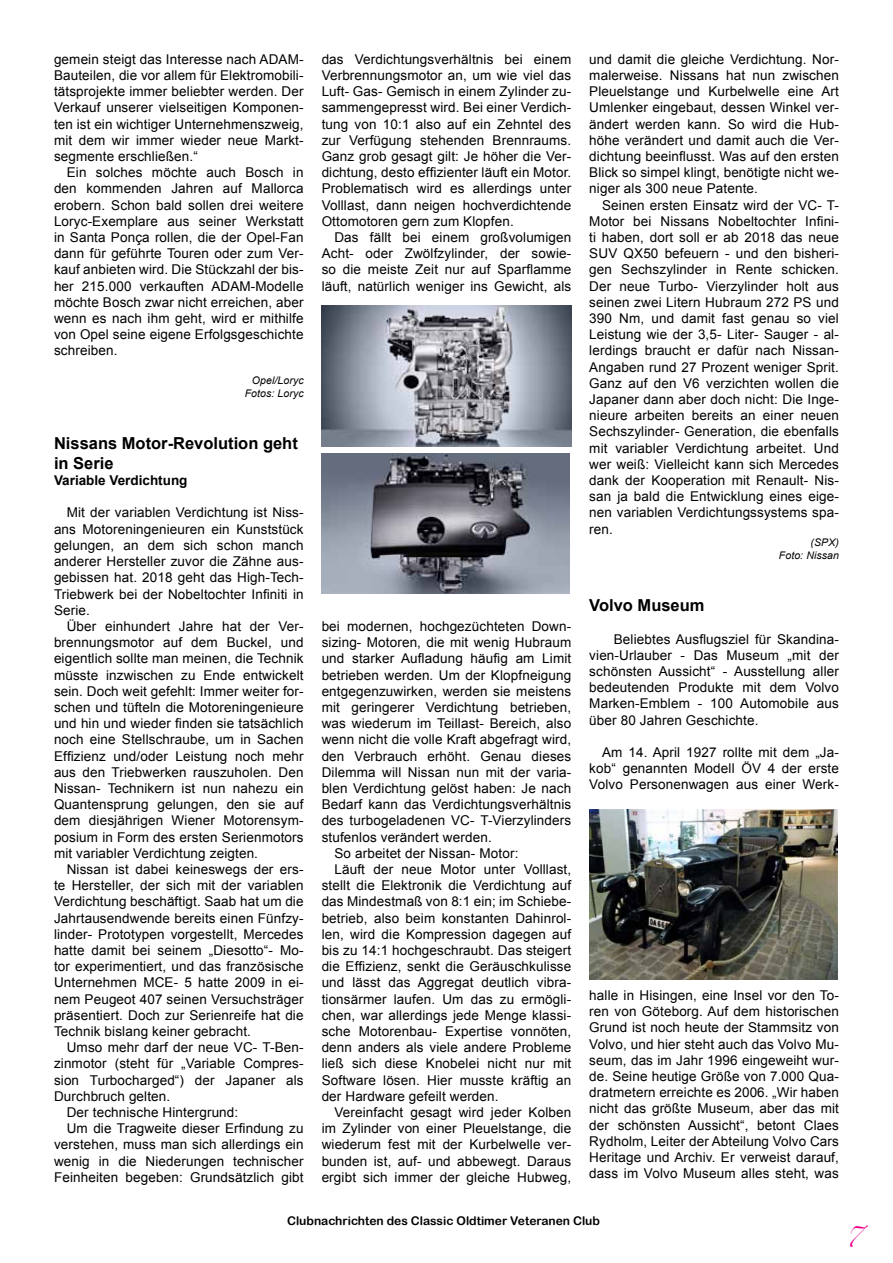
<style>
.page{position:relative;width:893px;height:1263px;background:#fff}
.page>*{position:absolute;margin:0;border:0;box-sizing:border-box;transform-origin:0 0}
.t1{font:18px "Zapfino";color:#ec008c}
.t2{font:700 16.5px/19.8px "Arial";color:#000}
.t3{font:13.5px/16.2px "Arial";letter-spacing:.01em;color:#000;text-align:justify}
.t4{font:700 13.5px "Arial";color:#000}
.t5{font:12px "Arial Rounded MT Bold";color:#000}
.t6{font:italic 10.5px/12.6px "Arial";letter-spacing:.01em;color:#000;text-align:right}
</style>
<div class="page">
<img style="left:322px;top:454px;width:247px;height:140px">
<img style="left:322px;top:305px;width:249px;height:141px">
<img style="left:589px;top:809px;width:249px;height:171px">
<p class="t3" style="left:54px;top:51px;width:251px">gemein steigt das Interesse nach ADAM-Bauteilen, die vor allem für Elektromobili&shy;tätsprojekte immer beliebter werden. Der Verkauf unserer vielseitigen Komponen&shy;ten ist ein wichtiger Unternehmenszweig, mit dem wir immer wieder neue Markt&shy;segmente erschließen.“</p>
<p class="t3" style="left:54px;top:165px;width:251px;text-indent:13px">Ein solches möchte auch Bosch in den kommenden Jahren auf Mallorca erobern. Schon bald sollen drei weitere Loryc-Exemplare aus seiner Werkstatt in Santa Ponça rollen, die der Opel-Fan dann für geführte Touren oder zum Ver&shy;kauf anbieten wird. Die Stückzahl der bis&shy;her 215.000 verkauften ADAM-Modelle möchte Bosch zwar nicht erreichen, aber wenn es nach ihm geht, wird er mithilfe von Opel seine eigene Erfolgsgeschichte schreiben.</p>
<p class="t6" style="left:245px;top:374px;width:60px">Opel/Loryc<br>Fotos: Loryc</p>
<p class="t2" style="left:54px;top:434px;width:245px">Nissans Motor-Revolution geht in Serie</p>
<p class="t4" style="left:54px;top:471px;width:135px">Variable Verdichtung</p>
<p class="t3" style="left:54px;top:505px;width:251px;text-indent:13px">Mit der variablen Verdichtung ist Niss&shy;ans Motoreningenieuren ein Kunststück gelungen, an dem sich schon manch anderer Hersteller zuvor die Zähne aus&shy;gebissen hat. 2018 geht das High-Tech-Triebwerk bei der Nobeltochter Infiniti in Serie.</p>
<p class="t3" style="left:54px;top:618px;width:251px;text-indent:13px">Über einhundert Jahre hat der Ver&shy;brennungsmotor auf dem Buckel, und eigentlich sollte man meinen, die Technik müsste inzwischen zu Ende entwickelt sein. Doch weit gefehlt: Immer weiter for&shy;schen und tüfteln die Motoreningenieure und hin und wieder finden sie tatsächlich noch eine Stellschraube, um in Sachen Effizienz und/oder Leistung noch mehr aus den Triebwerken rauszuholen. Den Nissan- Technikern ist nun nahezu ein Quantensprung gelungen, den sie auf dem diesjährigen Wiener Motorensym&shy;posium in Form des ersten Serienmotors mit variabler Verdichtung zeigten.</p>
<p class="t3" style="left:54px;top:861px;width:251px;text-indent:13px">Nissan ist dabei keineswegs der ers&shy;te Hersteller, der sich mit der variablen Verdichtung beschäftigt. Saab hat um die Jahrtausendwende bereits einen Fünfzy&shy;linder- Prototypen vorgestellt, Mercedes hatte damit bei seinem „Diesotto“- Mo&shy;tor experimentiert, und das französische Unternehmen MCE- 5 hatte 2009 in ei&shy;nem Peugeot 407 seinen Versuchsträger präsentiert. Doch zur Serienreife hat die Technik bislang keiner gebracht.</p>
<p class="t3" style="left:67px;top:1039px;width:238px">Umso mehr darf der neue VC- T-Ben-</p>
<p class="t3" style="left:54px;top:1056px;width:251px">zinmotor (steht für „Variable Compres-</p>
<p class="t3" style="left:54px;top:1072px;width:251px">sion Turbocharged“) der Japaner als</p>
<p class="t3" style="left:54px;top:1088px;width:118px">Durchbruch gelten.</p>
<p class="t3" style="left:67px;top:1104px;width:173px">Der technische Hintergrund:</p>
<p class="t3" style="left:67px;top:1120px;width:238px">Um die Tragweite dieser Erfindung zu</p>
<p class="t3" style="left:54px;top:1137px;width:251px">verstehen, muss man sich allerdings ein</p>
<p class="t3" style="left:54px;top:1153px;width:251px">wenig in die Niederungen technischer</p>
<p class="t3" style="left:54px;top:1169px;width:251px">Feinheiten begeben: Grundsätzlich gibt</p>
<p class="t3" style="left:322px;top:51px;width:251px">das Verdichtungsverhältnis bei einem Verbrennungsmotor an, um wie viel das Luft- Gas- Gemisch in einem Zylinder zu&shy;sammengepresst wird. Bei einer Verdich&shy;tung von 10:1 also auf ein Zehntel des zur Verfügung stehenden Brennraums.<br>Ganz grob gesagt gilt: Je höher die Ver&shy;dichtung, desto effizienter läuft ein Motor.<br>Problematisch wird es allerdings unter Volllast, dann neigen hochverdichtende Ottomotoren gern zum Klopfen.</p>
<p class="t3" style="left:322px;top:229px;width:251px;text-indent:13px">Das fällt bei einem großvolumigen Acht- oder Zwölfzylinder, der sowie&shy;so die meiste Zeit nur auf Sparflamme läuft, natürlich weniger ins Gewicht, als</p>
<p class="t3" style="left:322px;top:618px;width:251px">bei modernen, hochgezüchteten Down-</p>
<p class="t3" style="left:322px;top:634px;width:251px">sizing- Motoren, die mit wenig Hubraum</p>
<p class="t3" style="left:322px;top:651px;width:251px">und starker Aufladung häufig am Limit</p>
<p class="t3" style="left:322px;top:667px;width:251px">betrieben werden. Um der Klopfneigung</p>
<p class="t3" style="left:322px;top:683px;width:251px">entgegenzuwirken, werden sie meistens</p>
<p class="t3" style="left:322px;top:699px;width:251px">mit geringerer Verdichtung betrieben,</p>
<p class="t3" style="left:322px;top:715px;width:251px">was wiederum im Teillast- Bereich, also</p>
<p class="t3" style="left:322px;top:732px;width:251px">wenn nicht die volle Kraft abgefragt wird,</p>
<p class="t3" style="left:322px;top:748px;width:251px">den Verbrauch erhöht. Genau dieses</p>
<p class="t3" style="left:322px;top:764px;width:251px">Dilemma will Nissan nun mit der varia-</p>
<p class="t3" style="left:322px;top:780px;width:251px">blen Verdichtung gelöst haben: Je nach</p>
<p class="t3" style="left:322px;top:796px;width:251px">Bedarf kann das Verdichtungsverhältnis</p>
<p class="t3" style="left:322px;top:813px;width:251px">des turbogeladenen VC- T-Vierzylinders</p>
<p class="t3" style="left:322px;top:829px;width:172px">stufenlos verändert werden.</p>
<p class="t3" style="left:334px;top:845px;width:185px">So arbeitet der Nissan- Motor:</p>
<p class="t3" style="left:334px;top:861px;width:238px">Läuft der neue Motor unter Volllast,</p>
<p class="t3" style="left:322px;top:877px;width:251px">stellt die Elektronik die Verdichtung auf</p>
<p class="t3" style="left:322px;top:894px;width:251px">das Mindestmaß von 8:1 ein; im Schiebe-</p>
<p class="t3" style="left:322px;top:910px;width:251px">betrieb, also beim konstanten Dahinrol-</p>
<p class="t3" style="left:322px;top:926px;width:251px">len, wird die Kompression dagegen auf</p>
<p class="t3" style="left:322px;top:942px;width:251px">bis zu 14:1 hochgeschraubt. Das steigert</p>
<p class="t3" style="left:322px;top:958px;width:251px">die Effizienz, senkt die Geräuschkulisse</p>
<p class="t3" style="left:322px;top:975px;width:251px">und lässt das Aggregat deutlich vibra-</p>
<p class="t3" style="left:322px;top:991px;width:251px">tionsärmer laufen. Um das zu ermögli-</p>
<p class="t3" style="left:322px;top:1007px;width:251px">chen, war allerdings jede Menge klassi-</p>
<p class="t3" style="left:322px;top:1023px;width:251px">sche Motorenbau- Expertise vonnöten,</p>
<p class="t3" style="left:322px;top:1039px;width:251px">denn anders als viele andere Probleme</p>
<p class="t3" style="left:322px;top:1056px;width:251px">ließ sich diese Knobelei nicht nur mit</p>
<p class="t3" style="left:322px;top:1072px;width:251px">Software lösen. Hier musste kräftig an</p>
<p class="t3" style="left:322px;top:1088px;width:178px">der Hardware gefeilt werden.</p>
<p class="t3" style="left:334px;top:1104px;width:238px">Vereinfacht gesagt wird jeder Kolben</p>
<p class="t3" style="left:322px;top:1120px;width:251px">im Zylinder von einer Pleuelstange, die</p>
<p class="t3" style="left:322px;top:1137px;width:251px">wiederum fest mit der Kurbelwelle ver-</p>
<p class="t3" style="left:322px;top:1153px;width:251px">bunden ist, auf- und abbewegt. Daraus</p>
<p class="t3" style="left:322px;top:1169px;width:251px">ergibt sich immer der gleiche Hubweg,</p>
<p class="t3" style="left:589px;top:51px;width:251px">und damit die gleiche Verdichtung. Nor&shy;malerweise. Nissans hat nun zwischen Pleuelstange und Kurbelwelle eine Art Umlenker eingebaut, dessen Winkel ver&shy;ändert werden kann. So wird die Hub&shy;höhe verändert und damit auch die Ver&shy;dichtung beeinflusst. Was auf den ersten Blick so simpel klingt, benötigte nicht we&shy;niger als 300 neue Patente.</p>
<p class="t3" style="left:589px;top:197px;width:251px;text-indent:13px">Seinen ersten Einsatz wird der VC- T-Motor bei Nissans Nobeltochter Infini&shy;ti haben, dort soll er ab 2018 das neue SUV QX50 befeuern - und den bisheri&shy;gen Sechszylinder in Rente schicken.<br>Der neue Turbo- Vierzylinder holt aus seinen zwei Litern Hubraum 272 PS und 390 Nm, und damit fast genau so viel Leistung wie der 3,5- Liter- Sauger - al&shy;lerdings braucht er dafür nach Nissan-Angaben rund 27 Prozent weniger Sprit.<br>Ganz auf den V6 verzichten wollen die Japaner dann aber doch nicht: Die Inge&shy;nieure arbeiten bereits an einer neuen Sechszylinder- Generation, die ebenfalls mit variabler Verdichtung arbeitet. Und wer weiß: Vielleicht kann sich Mercedes dank der Kooperation mit Renault- Nis&shy;san ja bald die Entwicklung eines eige&shy;nen variablen Verdichtungssystems spa&shy;ren.</p>
<p class="t6" style="left:779px;top:536px;width:62px">(SPX)<br>Foto: Nissan</p>
<p class="t2" style="left:589px;top:596px;width:117px">Volvo Museum</p>
<p class="t3" style="left:589px;top:631px;width:251px;text-indent:24px">Beliebtes Ausflugsziel für Skandina&shy;vien-Urlauber - Das Museum „mit der schönsten Aussicht“ - Ausstellung aller bedeutenden Produkte mit dem Volvo Marken-Emblem - 100 Automobile aus über 80 Jahren Geschichte.</p>
<p class="t3" style="left:589px;top:744px;width:251px;text-indent:13px">Am 14. April 1927 rollte mit dem „Ja&shy;kob“ genannten Modell ÖV 4 der erste Volvo Personenwagen aus einer Werk-</p>
<p class="t3" style="left:589px;top:987px;width:251px">halle in Hisingen, eine Insel vor den To&shy;ren von Göteborg. Auf dem historischen Grund ist noch heute der Stammsitz von Volvo, und hier steht auch das Volvo Mu&shy;seum, das im Jahr 1996 eingeweiht wur&shy;de. Seine heutige Größe von 7.000 Qua&shy;dratmetern erreichte es 2006. „Wir haben nicht das größte Museum, aber das mit der schönsten Aussicht“, betont Claes Rydholm, Leiter der Abteilung Volvo Cars Heritage und Archiv. Er verweist darauf, dass im Volvo Museum alles steht, was</p>
<p class="t5" style="left:287px;top:1214px;width:314px">Clubnachrichten des Classic Oldtimer Veteranen Club</p>
<h1 class="t1" style="left:845px;top:1229px;width:17px">7</h1>
</div>
